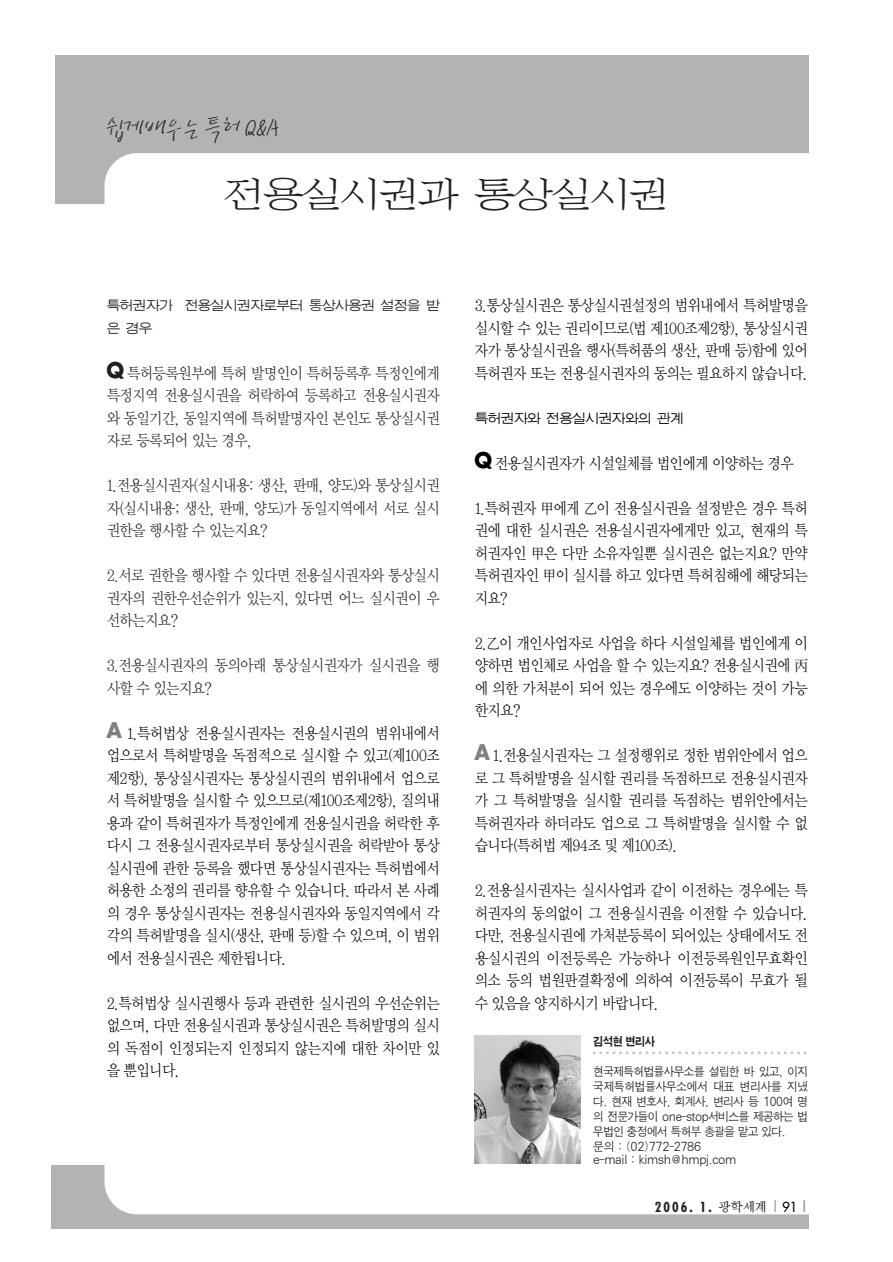
<style>
.page{position:relative;width:893px;height:1262px;background:#fff}
.page>*{position:absolute;margin:0;border:0;box-sizing:border-box;transform-origin:0 0}
.t1{font:45px "JC Nsm";letter-spacing:-.095em;color:#231f20;scale:.95 1}
.t2{font:27px "San Bs L";letter-spacing:-.145em;color:#231f20;scale:.95 1}
.t3{font:15.75px/22.5px "Y Mj O12";letter-spacing:-.095em;color:#000;text-align:justify;scale:.9 1}
.t4{font:15.75px/22.5px "Y Mj O12";letter-spacing:-.095em;color:#231f20;text-align:justify;scale:.9 1}
.t5{font:15.75px/22.5px "JC Nmg J";letter-spacing:-.075em;color:#231f20;scale:.9 1}
.t6{font:15.75px "JC Nmg J";letter-spacing:-.075em;color:#000;scale:.9 1}
.t7{font:700 condensed 13.5px "Futura";color:#231f20}
.t8{font:12px/15px "SM Ago J";letter-spacing:-.09em;color:#231f20;scale:.92 1}
.t9{font:12px "SM Ago J";letter-spacing:-.09em;color:#231f20;scale:.95 1}
.t10{font:12px "SM Ago K";letter-spacing:-.105em;color:#231f20;scale:.9 1}
.s1{font-family:"Futura";font-weight:700;font-size:21px}
.s2{font-family:"Futura";font-weight:700;font-size:21px;color:#808080}
.s3{font-family:"Sand Sw M";font-weight:400;font-stretch:normal}
.s4{font-weight:400;font-stretch:normal;color:#939598}
.s5{font-weight:400;font-stretch:normal;color:#000}
.s6{font-weight:400;font-stretch:normal;color:#808080}
</style>
<div class="page">
<div style="left:51px;top:1165px;width:757px;height:64px;background:#b3b3b3"></div>
<div style="left:104px;top:1079px;width:736px;height:135px;background:#fff;border-radius:33px"></div>
<div style="left:55px;top:55px;width:753px;height:149px;background:#b3b3b3"></div>
<div style="left:104px;top:153px;width:757px;height:94px;background:#fff;border-radius:33px"></div>
<img style="left:474px;top:1035px;width:106px;height:128px">
<svg style="left:594px;top:1051px;width:213px;height:3px"></svg>
<h2 class="t2" style="left:104px;top:117px;width:186px">쉽게배우는 특허 Q&amp;A</h2>
<h1 class="t1" style="left:223px;top:173px;width:473px">전용실시권과 통상실시권</h1>
<p class="t5" style="left:106px;top:295px;width:372px">특허권자가 전용실시권자로부터 통상사용권 설정을 받 은 경우</p>
<p class="t4" style="left:106px;top:362px;width:372px"><span class="s1">Q</span> 특허등록원부에 특허 발명인이 특허등록후 특정인에게 특정지역 전용실시권을 허락하여 등록하고 전용실시권자 와 동일기간, 동일지역에 특허발명자인 본인도 통상실시권 자로 등록되어 있는 경우,</p>
<p class="t4" style="left:106px;top:475px;width:372px">1.전용실시권자(실시내용: 생산, 판매, 양도)와 통상실시권 자(실시내용; 생산, 판매, 양도)가 동일지역에서 서로 실시 권한을 행사할 수 있는지요?</p>
<p class="t4" style="left:106px;top:565px;width:372px">2.서로 권한을 행사할 수 있다면 전용실시권자와 통상실시 권자의 권한우선순위가 있는지, 있다면 어느 실시권이 우 선하는지요?</p>
<p class="t4" style="left:106px;top:655px;width:372px">3.전용실시권자의 동의아래 통상실시권자가 실시권을 행 사할 수 있는지요?</p>
<p class="t3" style="left:106px;top:722px;width:372px"><span class="s2">A</span> 1.특허법상 전용실시권자는 전용실시권의 범위내에서 업으로서 특허발명을 독점적으로 실시할 수 있고(제100조 제2항), 통상실시권자는 통상실시권의 범위내에서 업으로 서 특허발명을 실시할 수 있으므로(제100조제2항), 질의내 용과 같이 특허권자가 특정인에게 전용실시권을 허락한 후 다시 그 전용실시권자로부터 통상실시권을 허락받아 통상 실시권에 관한 등록을 했다면 통상실시권자는 특허법에서 허용한 소정의 권리를 향유할 수 있습니다. 따라서 본 사례 의 경우 통상실시권자는 전용실시권자와 동일지역에서 각 각의 특허발명을 실시(생산, 판매 등)할 수 있으며, 이 범위 에서 전용실시권은 제한됩니다.</p>
<p class="t3" style="left:106px;top:993px;width:372px">2.특허법상 실시권행사 등과 관련한 실시권의 우선순위는 없으며, 다만 전용실시권과 통상실시권은 특허발명의 실시 의 독점이 인정되는지 인정되지 않는지에 대한 차이만 있 을 뿐입니다.</p>
<p class="t3" style="left:474px;top:295px;width:372px">3.통상실시권은 통상실시권설정의 범위내에서 특허발명을 실시할 수 있는 권리이므로(법 제100조제2항), 통상실시권 자가 통상실시권을 행사(특허품의 생산, 판매 등)함에 있어 특허권자 또는 전용실시권자의 동의는 필요하지 않습니다.</p>
<p class="t6" style="left:474px;top:411px;width:235px">특허권자와 전용실시권자와의 관계</p>
<p class="t3" style="left:474px;top:452px;width:357px"><span class="s1">Q</span> 전용실시권자가 시설일체를 법인에게 이양하는 경우</p>
<p class="t3" style="left:474px;top:497px;width:372px">1.특허권자 甲에게 乙이 전용실시권을 설정받은 경우 특허 권에 대한 실시권은 전용실시권자에게만 있고, 현재의 특 허권자인 甲은 다만 소유자일뿐 실시권은 없는지요? 만약 특허권자인 甲이 실시를 하고 있다면 특허침해에 해당되는 지요?</p>
<p class="t3" style="left:474px;top:632px;width:372px">2.乙이 개인사업자로 사업을 하다 시설일체를 법인에게 이 양하면 법인체로 사업을 할 수 있는지요? 전용실시권에 丙에 의한 가처분이 되어 있는 경우에도 이양하는 것이 가능 한지요?</p>
<p class="t3" style="left:474px;top:745px;width:372px"><span class="s2">A</span> 1.전용실시권자는 그 설정행위로 정한 범위안에서 업으 로 그 특허발명을 실시할 권리를 독점하므로 전용실시권자 가 그 특허발명을 실시할 권리를 독점하는 범위안에서는 특허권자라 하더라도 업으로 그 특허발명을 실시할 수 없 습니다(특허법 제94조 및 제100조).</p>
<p class="t3" style="left:474px;top:880px;width:372px">2.전용실시권자는 실시사업과 같이 이전하는 경우에는 특 허권자의 동의없이 그 전용실시권을 이전할 수 있습니다. 다만, 전용실시권에 가처분등록이 되어있는 상태에서도 전 용실시권의 이전등록은 가능하나 이전등록원인무효확인 의소 등의 법원판결확정에 의하여 이전등록이 무효가 될 수 있음을 양지하시기 바랍니다.</p>
<p class="t10" style="left:593px;top:1035px;width:71px">김석현 변리사</p>
<p class="t8" style="left:593px;top:1064px;width:235px">현국제특허법률사무소를 설립한 바 있고, 이지 국제특허법률사무소에서 대표 변리사를 지냈 다. 현재 변호사, 회계사, 변리사 등 100여 명 의 전문가들이 one-stop서비스를 제공하는 법 무법인 충정에서 특허부 총괄을 맡고 있다. 문의 : (02)772-2786</p>
<p class="t9" style="left:593px;top:1154px;width:153px">e-mail : kimsh@hmpj.com</p>
<p class="t7" style="left:655px;top:1200px;width:155px">2006. 1. <span class="s3">광학세계</span> <span class="s4">|</span> <span class="s5">91</span><span class="s6">|</span></p>
</div>
